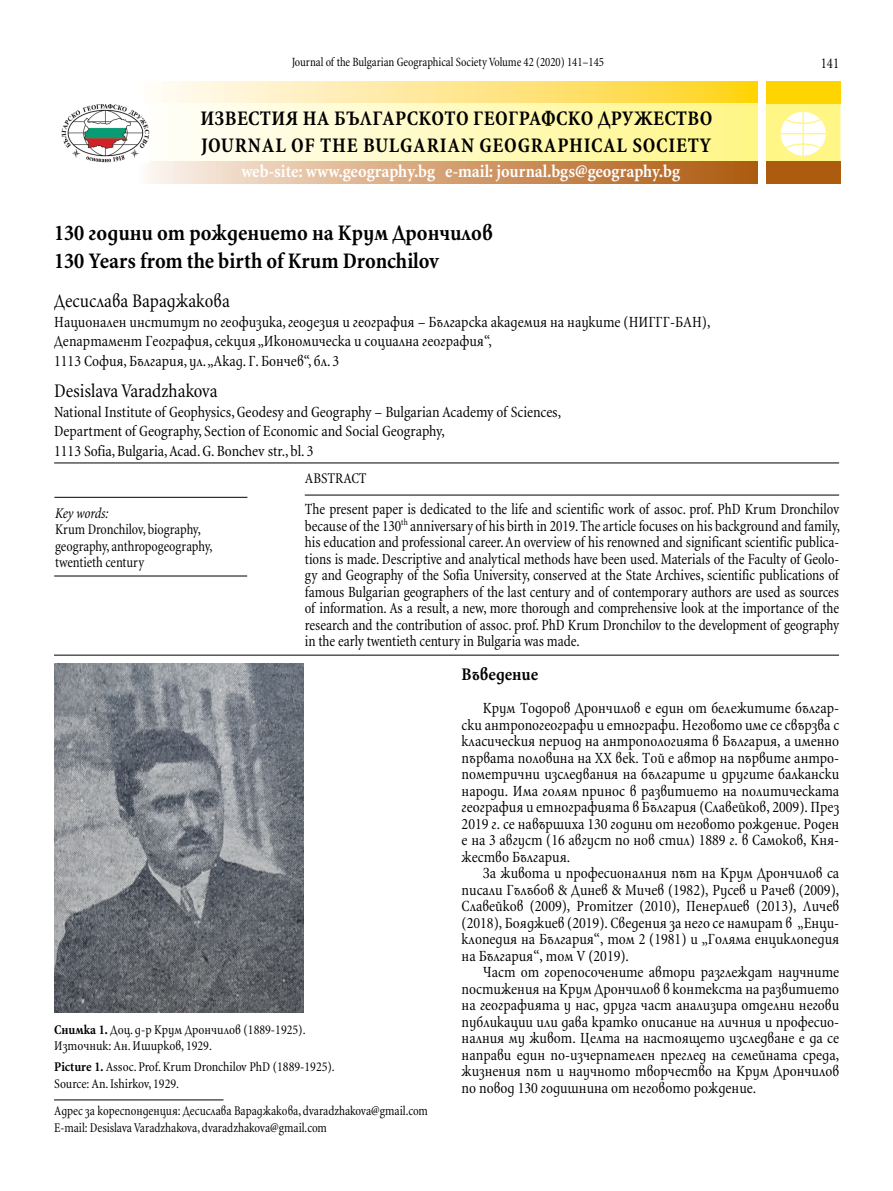
<style>
.page{position:relative;width:893px;height:1191px;background:#fff}
.page>*{position:absolute;margin:0;border:0;box-sizing:border-box;transform-origin:0 0}
.t1{font:700 22.5px "SP Lulin ML Cnd";color:#000}
.t2{font:700 21px "SP Lulin ML Cnd";letter-spacing:.015em;color:#000}
.t3{font:700 21px "SP Lulin ML Cnd";letter-spacing:.035em;color:#000}
.t4{font:19.5px "SP Lulin ML Cnd";color:#000}
.t5{font:700 18px "SP Lulin ML Cnd";color:#fff}
.t6{font:700 18px "SP Lulin ML Cnd";color:#000}
.t7{font:15.75px/16.5px "SP Lulin ML Cnd";color:#000;text-align:justify}
.t8{font:15.75px/16.5px "SP Lulin ML Cnd";color:#000;text-align:justify;scale:.95 1}
.t9{font:15px "SP Lulin ML Cnd";color:#000;scale:.95 1}
.t10{font:italic 15px "SP Lulin ML Cnd";letter-spacing:-.01em;color:#000;scale:.95 1}
.t11{font:15px "SP Lulin ML Cnd";color:#000}
.t12{font:13.5px "SP Lulin ML Cnd";color:#000}
.t13{font:13.5px "SP Lulin ML Cnd";color:#000;scale:.95 1}
.t14{font:12.75px "SP Lulin ML Cnd";color:#000;scale:.95 1}
.s1{font-weight:700}
</style>
<div class="page">
<hr style="left:305px;top:495px;width:534px;height:1px;background:#000">
<hr style="left:54px;top:462px;width:785px;height:1px;background:#000">
<hr style="left:54px;top:655px;width:785px;height:1px;background:#000">
<hr style="left:54px;top:575px;width:193px;height:1px;background:#000">
<hr style="left:54px;top:497px;width:193px;height:1px;background:#000">
<hr style="left:54px;top:1099px;width:170px;height:1px;background:#000">
<svg style="left:766px;top:104px;width:74px;height:57px"></svg>
<div style="left:766px;top:81px;width:74px;height:23px;background:#ffd400"></div>
<div style="left:766px;top:161px;width:74px;height:23px;background:#ac5b0f"></div>
<img style="left:147px;top:81px;width:611px;height:103px">
<img style="left:62px;top:104px;width:87px;height:59px">
<img style="left:54px;top:663px;width:249px;height:349px">
<p class="t14" style="left:292px;top:54px;width:330px">Journal of the Bulgarian Geographical Society Volume 42 (2020) 141–145</p>
<p class="t2" style="left:200px;top:104px;width:513px">ИЗВЕСТИЯ НА БЪЛГАРСКОТО ГЕОГРАФСКО ДРУЖЕСТВО</p>
<p class="t3" style="left:201px;top:131px;width:512px">JOURNAL OF THE BULGARIAN GEOGRAPHICAL SOCIETY</p>
<p class="t5" style="left:241px;top:160px;width:440px">web-site: www.geography.bg e-mail: journal.bgs@geography.bg</p>
<p class="t9" style="left:821px;top:54px;width:21px">141</p>
<p class="t1" style="left:54px;top:218px;width:440px">130 години от рождението на Крум Дрончилов</p>
<p class="t1" style="left:54px;top:246px;width:386px">130 Years from the birth of Krum Dronchilov</p>
<p class="t4" style="left:54px;top:289px;width:177px">Десислава Вараджакова</p>
<p class="t7" style="left:54px;top:313px;width:658px">Национален институт по геофизика, геодезия и география – Българска академия на науките (НИГГГ-БАН),</p>
<p class="t7" style="left:54px;top:333px;width:439px">Департамент География, секция „Икономическа и социална география“,</p>
<p class="t7" style="left:54px;top:352px;width:287px">1113 София, България, ул. „Акад. Г. Бончев“, бл. 3</p>
<p class="t4" style="left:54px;top:379px;width:165px">Desislava Varadzhakova</p>
<p class="t7" style="left:54px;top:403px;width:509px">National Institute of Geophysics, Geodesy and Geography – Bulgarian Academy of Sciences,</p>
<p class="t7" style="left:54px;top:423px;width:392px">Department of Geography, Section of Economic and Social Geography,</p>
<p class="t7" style="left:54px;top:442px;width:261px">1113 Sofia, Bulgaria, Acad. G. Bonchev str., bl. 3</p>
<p class="t11" style="left:305px;top:469px;width:63px">ABSTRACT</p>
<p class="t8" style="left:305px;top:500px;width:565px">The present paper is dedicated to the life and scientific work of assoc. prof. PhD Krum Dronchilov because of the 130<sup>th</sup> anniversary of his birth in 2019. The article focuses on his background and family, his education and professional career. An overview of his renowned and significant scientific publica&shy;tions is made. Descriptive and analytical methods have been used. Materials of the Faculty of Geolo&shy;gy and Geography of the Sofia University, conserved at the State Archives, scientific publications of famous Bulgarian geographers of the last century and of contemporary authors are used as sources of information. As a result, a new, more thorough and comprehensive look at the importance of the research and the contribution of assoc. prof. PhD Krum Dronchilov to the development of geography in the early twentieth century in Bulgaria was made.</p>
<p class="t10" style="left:55px;top:504px;width:58px">Key words:</p>
<p class="t9" style="left:55px;top:520px;width:155px">Krum Dronchilov, biography,</p>
<p class="t9" style="left:55px;top:537px;width:167px">geography, anthropogeography,</p>
<p class="t9" style="left:55px;top:553px;width:95px">twentieth century</p>
<p class="t12" style="left:54px;top:1021px;width:253px"><span class="s1">Снимка 1.</span> Доц. д-р Крум Дрончилов (1889-1925).</p>
<p class="t12" style="left:54px;top:1037px;width:159px">Източник: Ан. Иширков, 1929.</p>
<p class="t12" style="left:54px;top:1058px;width:282px"><span class="s1">Picture 1.</span> Assoc. Prof. Krum Dronchilov PhD (1889-1925).</p>
<p class="t12" style="left:54px;top:1075px;width:126px">Source: An. Ishirkov, 1929.</p>
<p class="t13" style="left:54px;top:1102px;width:395px">Адрес за кореспонденция: Десислава Вараджакова, dvaradzhakova@gmail.com</p>
<p class="t13" style="left:54px;top:1118px;width:289px">E-mail: Desislava Varadzhakova, dvaradzhakova@gmail.com</p>
<p class="t6" style="left:462px;top:663px;width:78px">Въведение</p>
<p class="t7" style="left:462px;top:700px;width:379px;text-indent:21px">Крум Тодоров Дрончилов е един от бележитите българ&shy;ски антропогеографи и етнографи. Неговото име се свързва с класическия период на антропологията в България, а именно първата половина на ХХ век. Той е автор на първите антро&shy;пометрични изследвания на българите и другите балкански народи. Има голям принос в развитието на политическата география и етнографията в България (Славейков, 2009). През 2019 г. се навършиха 130 години от неговото рождение. Роден е на 3 август (16 август по нов стил) 1889 г. в Самоков, Кня&shy;жество България.</p>
<p class="t7" style="left:462px;top:865px;width:379px;text-indent:21px">За живота и професионалния път на Крум Дрончилов са писали Гълъбов &amp; Динев &amp; Мичев (1982), Русев и Рачев (2009), Славейков (2009), Promitzer (2010), Пенерлиев (2013), Личев (2018), Бояджиев (2019). Сведения за него се намират в „Енци&shy;клопедия на България“, том 2 (1981) и „Голяма енциклопедия на България“, том V (2019).</p>
<p class="t7" style="left:462px;top:964px;width:379px;text-indent:21px">Част от горепосочените автори разглеждат научните постижения на Крум Дрончилов в контекста на развитието на географията у нас, друга част анализира отделни негови публикации или дава кратко описание на личния и професио&shy;налния му живот. Целта на настоящето изследване е да се направи един по-изчерпателен преглед на семейната среда, жизнения път и научното творчество на Крум Дрончилов по повод 130 годишнина от неговото рождение.</p>
</div>
